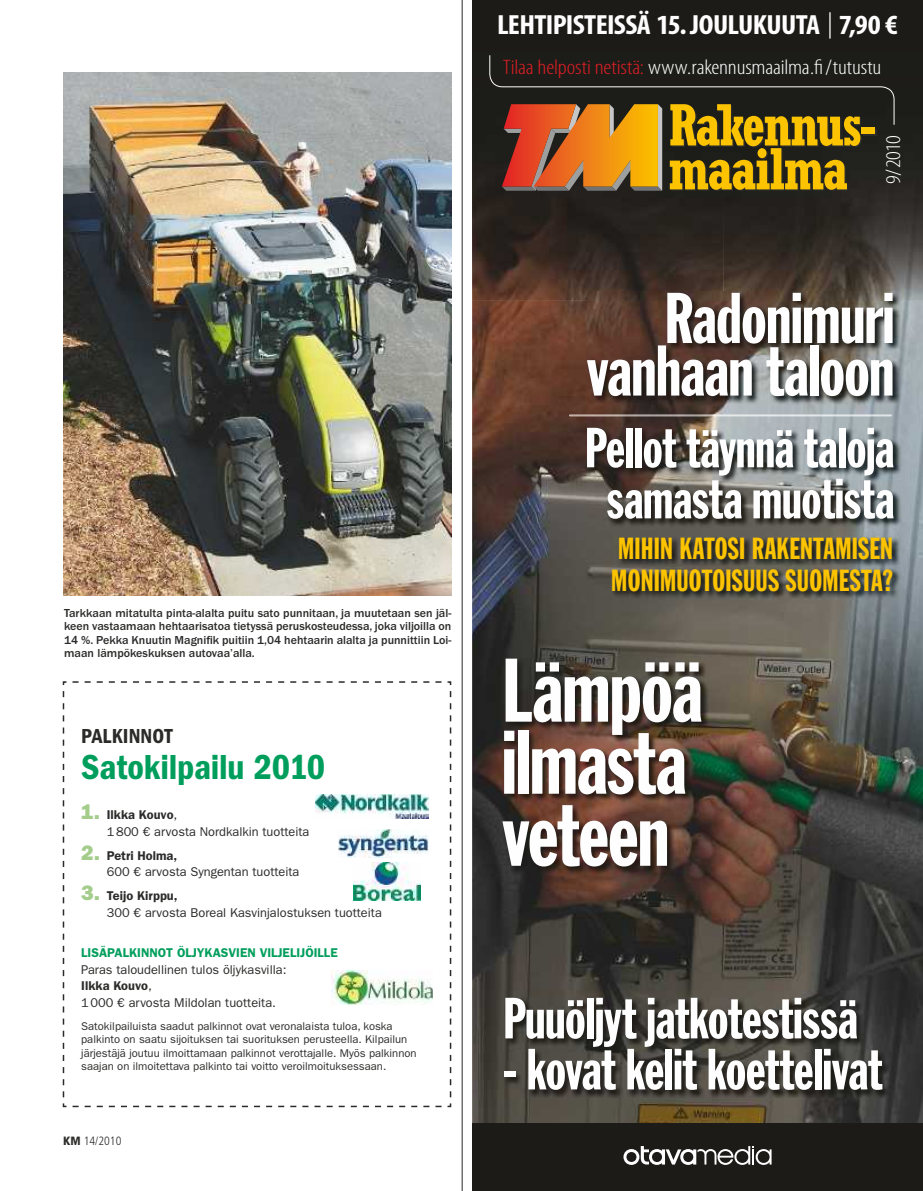
<style>
.page{position:relative;width:923px;height:1191px;background:#fff}
.page>*{position:absolute;margin:0;border:0;box-sizing:border-box;transform-origin:0 0}
.t1{font:88.5px/72px "Franklin Gothic Std Extra Cond";letter-spacing:-.015em;color:#fefefe}
.t2{font:70.5px/52.5px "Franklin Gothic Std Extra Cond";letter-spacing:-.01em;color:#fefefe;text-align:right}
.t3{font:57px "Franklin Gothic Std Extra Cond";letter-spacing:-.01em;color:#fefefe}
.t4{font:55.5px/51px "Franklin Gothic Std Extra Cond";letter-spacing:-.005em;color:#fefefe;text-align:center}
.t5{font:36px "ITC Franklin Gothic Std Dm Cd";letter-spacing:-.01em;color:#009e5c}
.t6{font:30px/31.5px "Franklin Gothic Std Extra Cond";letter-spacing:.01em;color:#fcc300}
.t7{font:700 condensed 27.75px "Myriad Pro";letter-spacing:-.02em;color:#fefefe;scale:1.1 1}
.t8{font:300 condensed 21px "Myriad Pro";letter-spacing:-.01em;color:#fefefe;scale:1.15 1}
.t9{font:21px "ITC Franklin Gothic Std Dm Cd";letter-spacing:.025em;color:#2b2b2a}
.t10{font:12.75px/16.5px "ITC Franklin Gothic Std";color:#2b2b2a}
.t11{font:600 12.75px "ITC Franklin Gothic Std";color:#009e5c}
.t12{font:500 12px/13.5px "ITC Franklin Gothic Std";color:#2b2b2a;text-align:justify}
.t13{font:300 condensed 12px "Frutiger LT Std";color:#2b2b2a}
.t14{font:11.25px/13.5px "ITC Franklin Gothic Std";color:#2b2b2a}
.s1{font-family:"ITC Franklin Gothic Std Hvy";font-size:21px;color:#a4cd8c}
.s2{font-weight:600}
.s3{font-weight:900}
.s4{font-weight:300;font-stretch:semi-condensed;font-size:26.25px}
.s5{color:#e31e25}
</style>
<div class="page">
<svg style="left:62px;top:681px;width:390px;height:427px"></svg>
<img style="left:315px;top:794px;width:114px;height:24px">
<img style="left:339px;top:829px;width:90px;height:28px">
<img style="left:354px;top:862px;width:66px;height:38px">
<img style="left:331px;top:971px;width:102px;height:33px">
<hr style="left:462px;top:0;width:1px;height:1191px;background:#2b2b2a">
<img style="left:64px;top:72px;width:387px;height:523px">
<img style="left:472px;top:90px;width:451px;height:1033px">
<div style="left:472px;top:0;width:451px;height:90px;background:#1c1b17"></div>
<img style="left:724px;top:90px;width:199px;height:211px">
<svg style="left:489px;top:55px;width:405px;height:136px"></svg>
<div style="left:472px;top:1123px;width:451px;height:68px;background:#1c1b17"></div>
<svg style="left:623px;top:1146px;width:148px;height:18px"></svg>
<img style="left:569px;top:415px;width:322px;height:1px">
<img style="left:502px;top:658px;width:208px;height:217px">
<img style="left:504px;top:997px;width:387px;height:101px">
<img style="left:612px;top:537px;width:289px;height:62px">
<img style="left:587px;top:428px;width:315px;height:99px">
<img style="left:587px;top:301px;width:314px;height:104px">
<img style="left:587px;top:292px;width:314px;height:9px">
<p class="t12" style="left:64px;top:606px;width:389px">Tarkkaan mitatulta pinta-alalta puitu sato punnitaan, ja muutetaan sen jäl&shy;keen vastaamaan hehtaarisatoa tietyssä peruskosteudessa, joka viljoilla on 14 %. Pekka Knuutin Magnifik puitiin 1,04 hehtaarin alalta ja punnittiin Loi&shy;maan lämpökeskuksen autovaa’alla.</p>
<h3 class="t9" style="left:81px;top:723px;width:91px">Palkinnot</h3>
<h3 class="t5" style="left:81px;top:746px;width:245px">Satokilpailu 2010</h3>
<p class="t10" style="left:107px;top:806px;width:204px;text-indent:-26px"><span class="s1">1.</span> <span class="s2">Ilkka Kouvo</span>,<br>1800 € arvosta Nordkalkin tuotteita</p>
<p class="t10" style="left:107px;top:847px;width:194px;text-indent:-26px"><span class="s1">2.</span> <span class="s2">Petri Holma,<br></span>600 € arvosta Syngentan tuotteita</p>
<p class="t10" style="left:107px;top:887px;width:277px;text-indent:-26px"><span class="s1">3.</span> <span class="s2">Teijo Kirppu,<br></span>300 € arvosta Boreal Kasvinjalostuksen tuotteita</p>
<p class="t11" style="left:81px;top:945px;width:258px">LISÄPALKINNOT ÖLJYKASVIEN VILJELIJÖILLE</p>
<p class="t10" style="left:81px;top:961px;width:207px">Paras taloudellinen tulos öljykasvilla:<br><span class="s2">Ilkka Kouvo</span>,<br>1000 € arvosta Mildolan tuotteita.</p>
<p class="t14" style="left:81px;top:1019px;width:337px">Satokilpailuista saadut palkinnot ovat veronalaista tuloa, koska palkinto on saatu sijoituksen tai suorituksen perusteella. Kilpailun järjestäjä joutuu ilmoittamaan palkinnot verottajalle. Myös palkinnon saajan on ilmoitettava palkinto tai voitto veroilmoituksessaan.</p>
<p class="t13" style="left:63px;top:1133px;width:60px"><span class="s3">KM</span> 14/2010</p>
<h3 class="t7" style="left:497px;top:9px;width:366px">LEHTIPISTEISSÄ 15. JOULUKUUTA <span class="s4">|</span> 7,90 €</h3>
<h3 class="t8" style="left:503px;top:56px;width:330px"><span class="s5">Tilaa helposti netistä:</span> www.rakennusmaailma.fi/tutustu</h3>
<h3 class="t8" style="left:882px;top:184px;width:44px;rotate:-90deg">9/2010</h3>
<h2 class="t2" style="left:586px;top:294px;width:309px">Radonimuri vanhaan taloon</h2>
<h3 class="t4" style="left:584px;top:424px;width:311px">Pellot täynnä taloja samasta muotista</h3>
<h3 class="t6" style="left:611px;top:534px;width:283px">MIHIN KATOSI RAKENTAMISEN<br>MONIMUOTOISUUS SUOMESTA?</h3>
<h1 class="t1" style="left:502px;top:657px;width:202px">Lämpöä ilmasta veteen</h1>
<h3 class="t3" style="left:503px;top:988px;width:356px">Puuöljyt jatkotestissä</h3>
<h3 class="t3" style="left:503px;top:1039px;width:381px">- kovat kelit koettelivat</h3>
</div>
